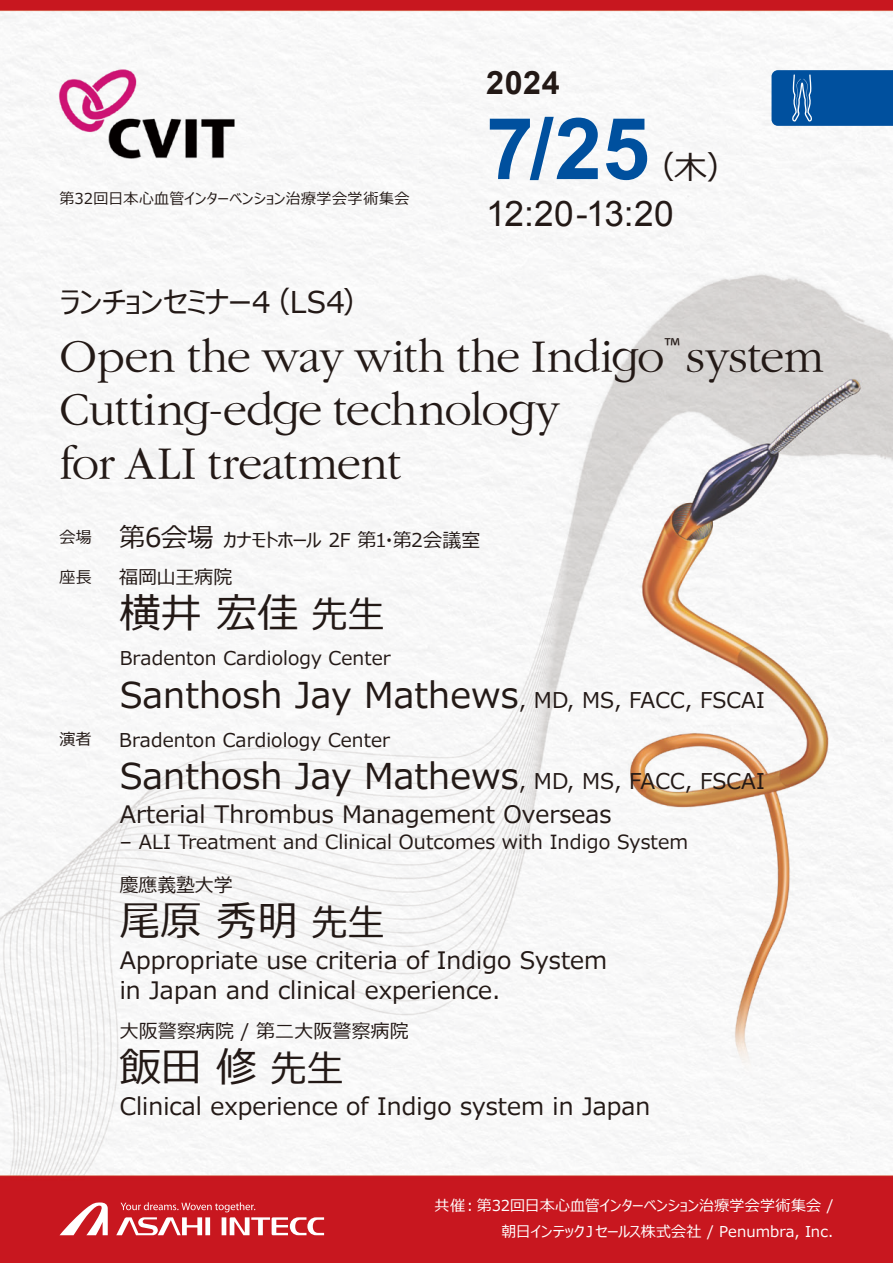
<style>
.page{position:relative;width:893px;height:1263px;background:#fff}
.page>*{position:absolute;margin:0;border:0;box-sizing:border-box;transform-origin:0 0}
.t1{font:700 85.5px "Arial";color:#00509e}
.t2{font:40.95px "Meiryo UIW53";letter-spacing:.005em;color:#231916}
.t3{font:40.2px/53.7px "ASAHI Garamond";letter-spacing:-.01em;color:#231916}
.t4{font:35.55px "Meiryo UI";letter-spacing:.005em;color:#231916}
.t5{font:35.25px "Arial";letter-spacing:-.01em;color:#231916}
.t6{font:700 32.25px "Arial";color:#231916}
.t7{font:32.25px "Meiryo UIW53";color:#231916}
.t8{font:30px "Meiryo UIW53";letter-spacing:-.01em;color:#231916}
.t9{font:24px/30px "Meiryo UIW53";letter-spacing:.005em;color:#231916}
.t10{font:19.5px "Meiryo UIW53";letter-spacing:.005em;color:#231916}
.t11{font:19.05px "Meiryo UI";letter-spacing:.005em;color:#231916}
.t12{font:19.05px "Meiryo UIW53";letter-spacing:-.005em;color:#231916}
.t13{font:19.05px "Meiryo UIW53";letter-spacing:-.025em;color:#231916}
.t14{font:16.05px "Meiryo UIW53";color:#231916}
.t15{font:15px/26.2px "Meiryo UIW53";letter-spacing:.005em;color:#fff;text-align:right}
.t16{font:15px "Meiryo UIW53";letter-spacing:.02em;color:#231916}
.s1{font-size:26.25px}
.s2{font-size:36.9px}
.s3{font-family:"Meiryo UIW53";font-size:21.75px}
</style>
<div class="page">
<img style="left:0;top:0;width:893px;height:1263px">
<svg style="left:116px;top:1202px;width:208px;height:33px"></svg>
<svg style="left:60px;top:1202px;width:48px;height:33px"></svg>
<svg style="left:771px;top:70px;width:122px;height:56px"></svg>
<img style="left:51px;top:61px;width:193px;height:105px">
<p class="t16" style="left:60px;top:188px;width:351px">第32回日本心血管インターベンション治療学会学術集会</p>
<h3 class="t6" style="left:486px;top:62px;width:75px">2024</h3>
<h1 class="t1" style="left:486px;top:92px;width:165px">7/25</h1>
<h3 class="t7" style="left:643px;top:145px;width:97px">（木）</h3>
<h3 class="t5" style="left:486px;top:191px;width:189px">12:20-13:20</h3>
<p class="t8" style="left:60px;top:281px;width:315px">ランチョンセミナー4（LS4）</p>
<h3 class="t3" style="left:60px;top:334px;width:766px">Open the way with the Indigo<sup>™</sup> system<br>Cutting-edge technology<br>for ALI treatment</h3>
<p class="t13" style="left:60px;top:527px;width:422px"><sup>会場</sup> <span class="s1">第6会場</span> カナモトホール 2F 第1・第2会議室</p>
<p class="t14" style="left:60px;top:566px;width:34px">座長</p>
<p class="t12" style="left:119px;top:564px;width:115px">福岡山王病院</p>
<h2 class="t2" style="left:120px;top:585px;width:267px">横井 宏佳<span class="s2">先生</span></h2>
<p class="t11" style="left:120px;top:645px;width:272px">Bradenton Cardiology Center</p>
<h3 class="t4" style="left:120px;top:670px;width:646px">Santhosh Jay Mathews<span class="s3">, MD, MS, FACC, FSCAI</span></h3>
<p class="t14" style="left:60px;top:728px;width:34px">演者</p>
<p class="t11" style="left:119px;top:726px;width:272px">Bradenton Cardiology Center</p>
<h3 class="t4" style="left:120px;top:751px;width:646px">Santhosh Jay Mathews<span class="s3">, MD, MS, FACC, FSCAI</span></h3>
<p class="t9" style="left:120px;top:800px;width:493px">Arterial Thrombus Management Overseas</p>
<p class="t10" style="left:120px;top:828px;width:570px">– ALI Treatment and Clinical Outcomes with Indigo System</p>
<p class="t12" style="left:120px;top:872px;width:115px">慶應義塾大学</p>
<h2 class="t2" style="left:120px;top:893px;width:267px">尾原 秀明<span class="s2">先生</span></h2>
<p class="t9" style="left:120px;top:946px;width:489px">Appropriate use criteria of Indigo System in Japan and clinical experience.</p>
<p class="t12" style="left:120px;top:1018px;width:291px">大阪警察病院 / 第二大阪警察病院</p>
<h2 class="t2" style="left:120px;top:1039px;width:225px">飯田 修<span class="s2">先生</span></h2>
<p class="t9" style="left:120px;top:1092px;width:532px">Clinical experience of Indigo system in Japan</p>
<p class="t15" style="left:434px;top:1193px;width:400px">共催︓第32回日本心血管インターベンション治療学会学術集会 /朝日インテックＪセールス株式会社 / Penumbra, Inc.</p>
</div>
